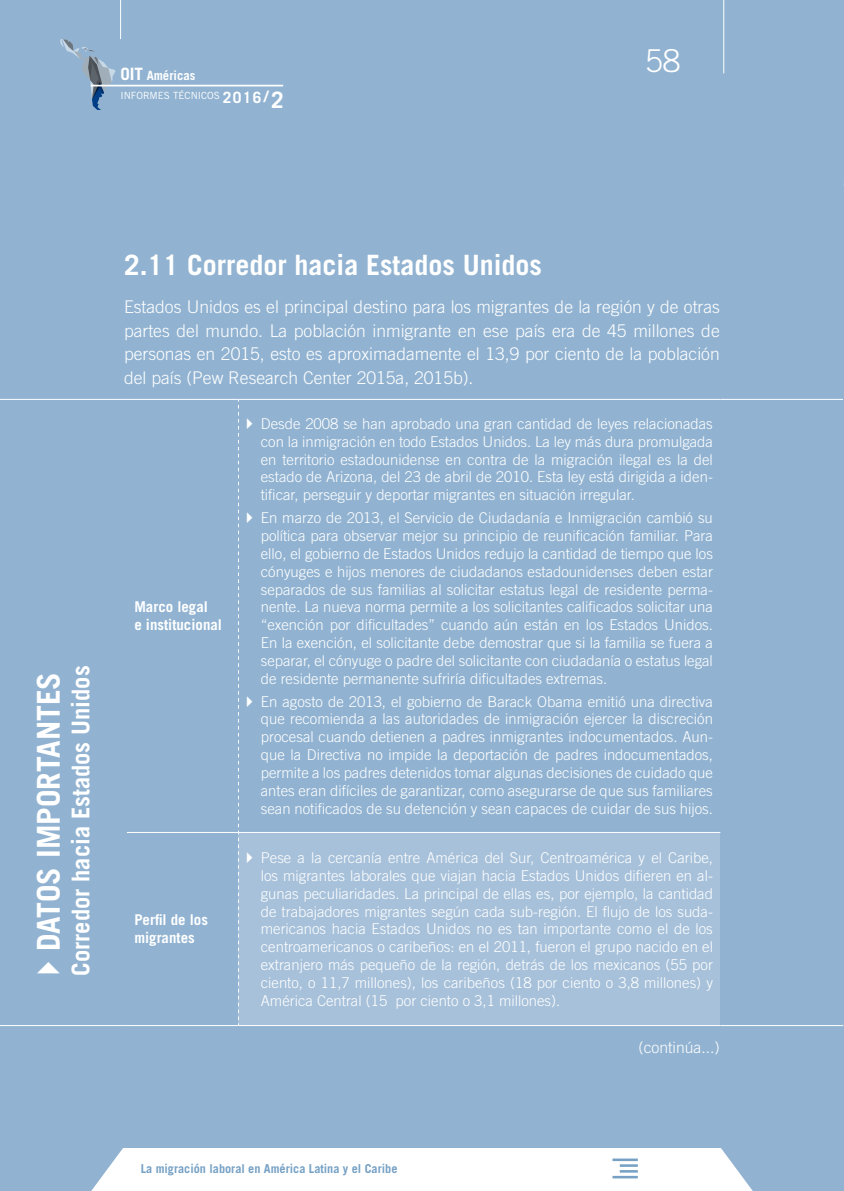
<style>
.page{position:relative;width:844px;height:1191px;background:#fff}
.page>*{position:absolute;margin:0;border:0;box-sizing:border-box;transform-origin:0 0}
.t1{font:700 31.5px "Trade Gothic LT Std";color:#fff}
.t2{font:300 31.5px "Trade Gothic LT Std";color:#fff}
.t3{font:700 28px "Trade Gothic LT Std";color:#fff}
.TABLA_CORREDORES_tit{font:700 24.5px "Trade Gothic LT Std";color:#fff}
.texto_1_col_BLANCO{font:300 17.5px/23.6px "Trade Gothic LT Std";color:#fff;text-align:justify}
.continua_BLANCO{font:300 15.75px "Trade Gothic LT Std";color:#fff}
.t4{font:300 14.88px/17.8px "Trade Gothic LT Std";color:#fff;text-align:justify}
.TABLA_CORREDORES_cue{font:700 14.88px/17.8px "Trade Gothic LT Std";color:#fff}
.t5{font:700 12.78px "Trade Gothic LT Std";color:#fff}
.t6{font:700 12.25px "Trade Gothic LT Std";color:#76a1c5}
.t7{font:9.97px "Trade Gothic LT Std";color:#fff}
.s1{font-size:16.97px}
.s2{font-weight:700;font-size:15.58px}
.s3{font-weight:700;font-size:22.75px}
</style>
<div class="page">
<div style="left:0;top:0;width:843px;height:1191px;background:#91b3d1"></div>
<svg style="left:60px;top:39px;width:55px;height:71px"></svg>
<hr style="left:91px;top:85px;width:192px;height:1px;background:#fff">
<hr style="left:120px;top:0;width:1px;height:39px;background:#fff">
<div style="left:91px;top:1148px;width:662px;height:43px;background:#fff"></div>
<hr style="left:843px;top:0;width:1px;height:113px;background:#91b3d1">
<hr style="left:723px;top:0;width:1px;height:73px;background:#fff">
<div style="left:238px;top:832px;width:482px;height:193px;background:#a7c1da"></div>
<hr style="left:127px;top:832px;width:111px;height:1px;background:#fff">
<hr style="left:239px;top:832px;width:481px;height:1px;background:#fff">
<hr style="left:127px;top:1025px;width:111px;height:1px;background:#fff">
<hr style="left:238px;top:1025px;width:482px;height:1px;background:#fff">
<hr style="left:127px;top:399px;width:111px;height:1px;background:#fff">
<hr style="left:238px;top:399px;width:482px;height:1px;background:#fff">
<svg style="left:238px;top:400px;width:1px;height:625px"></svg>
<hr style="left:0;top:399px;width:127px;height:1px;background:#fff">
<hr style="left:0;top:1025px;width:127px;height:1px;background:#fff">
<hr style="left:720px;top:399px;width:123px;height:1px;background:#fff">
<hr style="left:720px;top:1025px;width:123px;height:1px;background:#fff">
<hr style="left:843px;top:184px;width:1px;height:841px;background:#91b3d1">
<p class="t5" style="left:120px;top:67px;width:77px"><span class="s1">OIT</span> Américas</p>
<p class="t7" style="left:120px;top:89px;width:165px">INFORMES TÉCNICOS <span class="s2">2016 /</span><span class="s3">2</span></p>
<h1 class="t2" style="left:645px;top:42px;width:37px">58</h1>
<p class="t1" style="left:29px;top:951px;width:280px;rotate:-90deg">DATOS IMPORTANTES</p>
<p class="TABLA_CORREDORES_tit" style="left:66px;top:976px;width:312px;rotate:-90deg">Corredor hacia Estados Unidos</p>
<p class="t3" style="left:124px;top:247px;width:419px">2.11 Corredor hacia Estados Unidos</p>
<p class="texto_1_col_BLANCO" style="left:124px;top:295px;width:597px">Estados Unidos es el principal destino para los migrantes de la región y de otras partes del mundo. La población inmigrante en ese país era de 45 millones de personas en 2015, esto es aproximadamente el 13,9 por ciento de la población del país (Pew Research Center 2015a, 2015b).</p>
<p class="TABLA_CORREDORES_cue" style="left:134px;top:598px;width:89px">Marco legal<br>e institucional</p>
<p class="TABLA_CORREDORES_cue" style="left:134px;top:911px;width:75px">Perfil de los migrantes</p>
<p class="t4" style="left:261px;top:414px;width:453px">Desde 2008 se han aprobado una gran cantidad de leyes relacionadas con la inmigración en todo Estados Unidos. La ley más dura promulgada en territorio estadounidense en contra de la migración ilegal es la del estado de Arizona, del 23 de abril de 2010. Esta ley está dirigida a iden&shy;tificar, perseguir y deportar migrantes en situación irregular.</p>
<p class="t4" style="left:261px;top:508px;width:453px">En marzo de 2013, el Servicio de Ciudadanía e Inmigración cambió su política para observar mejor su principio de reunificación familiar. Para ello, el gobierno de Estados Unidos redujo la cantidad de tiempo que los cónyuges e hijos menores de ciudadanos estadounidenses deben estar separados de sus familias al solicitar estatus legal de residente perma&shy;nente. La nueva norma permite a los solicitantes calificados solicitar una “exención por dificultades” cuando aún están en los Estados Unidos.<br>En la exención, el solicitante debe demostrar que si la familia se fuera a separar, el cónyuge o padre del solicitante con ciudadanía o estatus legal de residente permanente sufriría dificultades extremas.</p>
<p class="t4" style="left:261px;top:692px;width:453px">En agosto de 2013, el gobierno de Barack Obama emitió una directiva que recomienda a las autoridades de inmigración ejercer la discreción procesal cuando detienen a padres inmigrantes indocumentados. Aun&shy;que la Directiva no impide la deportación de padres indocumentados, permite a los padres detenidos tomar algunas decisiones de cuidado que antes eran difíciles de garantizar, como asegurarse de que sus familiares sean notificados de su detención y sean capaces de cuidar de sus hijos.</p>
<p class="t4" style="left:261px;top:848px;width:453px">Pese a la cercanía entre América del Sur, Centroamérica y el Caribe, los migrantes laborales que viajan hacia Estados Unidos difieren en al&shy;gunas peculiaridades. La principal de ellas es, por ejemplo, la cantidad de trabajadores migrantes según cada sub-región. El flujo de los suda&shy;mericanos hacia Estados Unidos no es tan importante como el de los centroamericanos o caribeños: en el 2011, fueron el grupo nacido en el extranjero más pequeño de la región, detrás de los mexicanos (55 por ciento, o 11,7 millones), los caribeños (18 por ciento o 3,8 millones) y América Central (15 por ciento o 3,1 millones).</p>
<p class="continua_BLANCO" style="left:638px;top:1038px;width:83px">(continúa...)</p>
<p class="t6" style="left:141px;top:1160px;width:258px">La migración laboral en América Latina y el Caribe</p>
</div>
